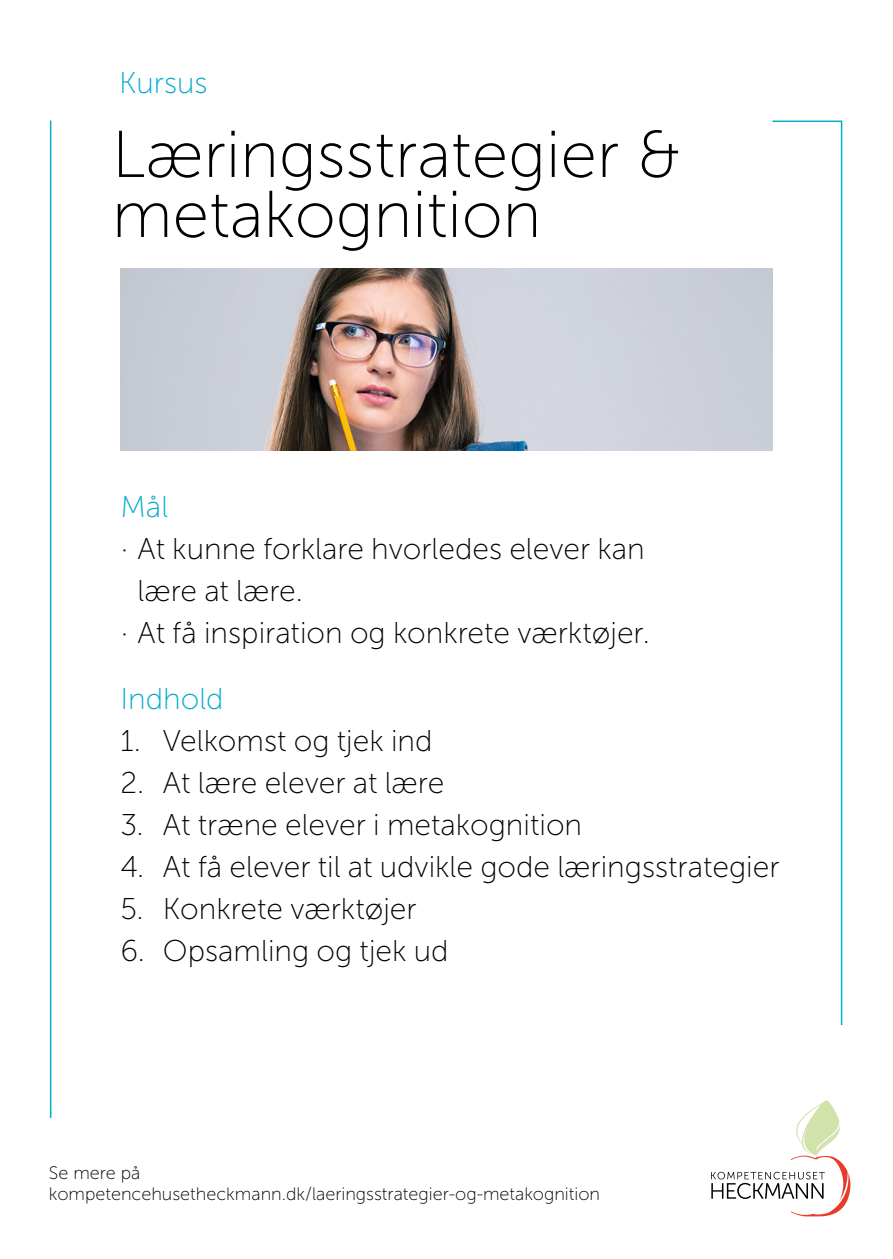
<style>
.page{position:relative;width:893px;height:1259px;background:#fff}
.page>*{position:absolute;margin:0;border:0;box-sizing:border-box;transform-origin:0 0}
.t1{font:66px "Museo Sans 100";color:#000}
.Brød_m_indryk{font:30px "Museo Sans 100";color:#000}
.Brød_m_indryk-2{font:30px "Museo Sans 100";color:#00abcd}
.Brød{font:30px "Museo Sans 100";color:#00abcd}
.t2{font:18px "Museo Sans 100";color:#000}
</style>
<div class="page">
<svg style="left:771px;top:120px;width:72px;height:906px"></svg>
<hr style="left:50px;top:121px;width:1px;height:997px;background:#00abcd">
<img style="left:120px;top:268px;width:652px;height:182px">
<svg style="left:711px;top:1100px;width:139px;height:116px"></svg>
<p class="Brød" style="left:119px;top:67px;width:90px">Kursus</p>
<p class="t1" style="left:112px;top:119px;width:571px">Læringsstrategier &amp;</p>
<p class="t1" style="left:112px;top:179px;width:431px">metakognition</p>
<p class="Brød_m_indryk-2" style="left:120px;top:490px;width:49px">Mål</p>
<p class="Brød_m_indryk" style="left:120px;top:532px;width:526px">· At kunne forklare hvorledes elever kan</p>
<p class="Brød_m_indryk" style="left:137px;top:574px;width:167px">lære at lære.</p>
<p class="Brød_m_indryk" style="left:120px;top:616px;width:531px">· At få inspiration og konkrete værktøjer.</p>
<p class="Brød_m_indryk-2" style="left:120px;top:682px;width:105px">Indhold</p>
<p class="Brød_m_indryk" style="left:120px;top:724px;width:314px">1. Velkomst og tjek ind</p>
<p class="Brød_m_indryk" style="left:120px;top:766px;width:325px">2. At lære elever at lære</p>
<p class="Brød_m_indryk" style="left:120px;top:808px;width:463px">3. At træne elever i metakognition</p>
<p class="Brød_m_indryk" style="left:120px;top:850px;width:661px">4. At få elever til at udvikle gode læringsstrategier</p>
<p class="Brød_m_indryk" style="left:120px;top:892px;width:298px">5. Konkrete værktøjer</p>
<p class="Brød_m_indryk" style="left:120px;top:934px;width:330px">6. Opsamling og tjek ud</p>
<p class="t2" style="left:49px;top:1163px;width:93px">Se mere på</p>
<p class="t2" style="left:49px;top:1184px;width:553px">kompetencehusetheckmann.dk/laeringsstrategier-og-metakognition</p>
</div>
